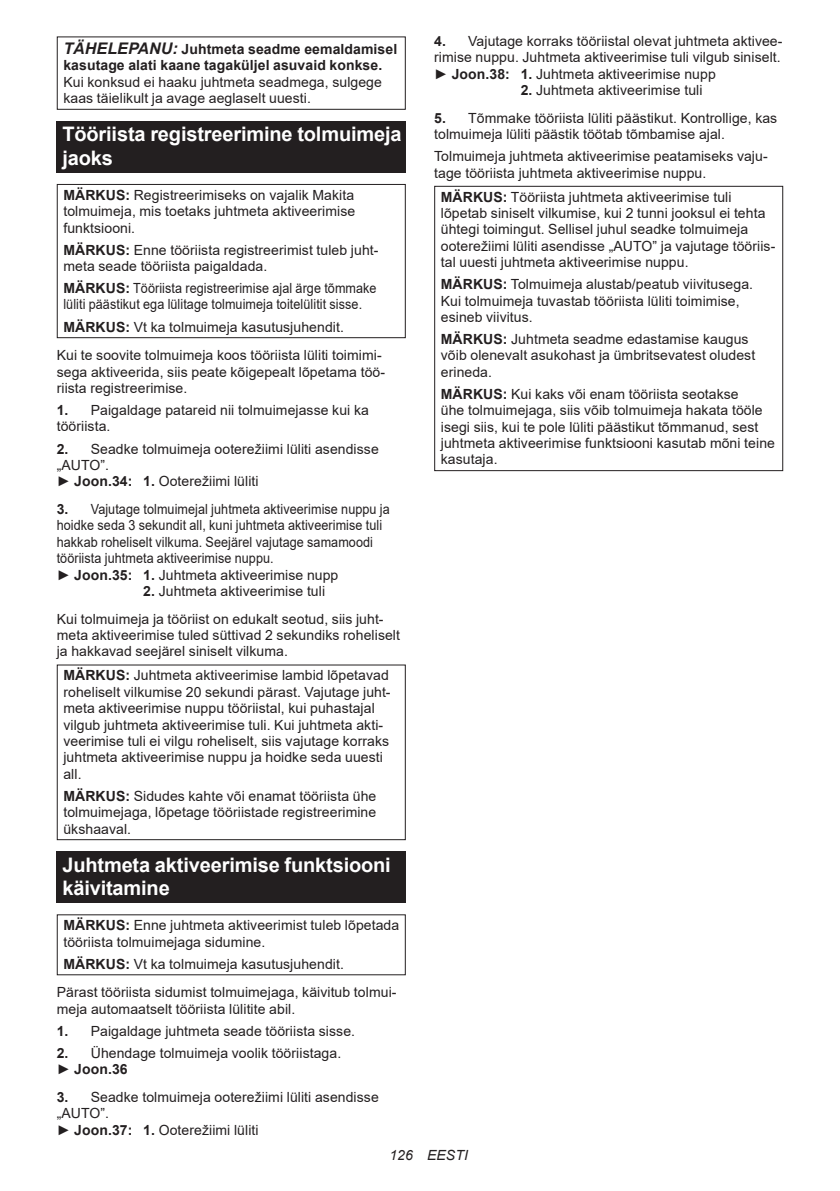
<style>
.page{position:relative;width:840px;height:1191px;background:#fff}
.page>*{position:absolute;margin:0;border:0;box-sizing:border-box;transform-origin:0 0}
.t1{font:700 20px/23.4px "Arial";letter-spacing:-.01em;color:#fff}
.t2{font:14px/16.4px "Arial";letter-spacing:.005em;color:#231f20}
.t3{font:14px/16.4px "Arial";letter-spacing:.005em;color:#231f20;scale:.9 1}
.t4{font:700 14px/16.4px "Arial";letter-spacing:.005em;color:#231f20}
.t5{font:italic 14px "Arial";letter-spacing:.005em;color:#231f20}
.s1{font-style:italic;font-size:16px}
.s2{font-weight:700}
</style>
<div class="page">
<div style="left:57px;top:36px;width:348px;height:74px;border:1px solid #231f20"></div>
<div style="left:57px;top:121px;width:348px;height:52px;background:#231f20"></div>
<div style="left:57px;top:184px;width:348px;height:154px;border:1px solid #231f20"></div>
<div style="left:57px;top:664px;width:348px;height:176px;border:1px solid #231f20"></div>
<div style="left:57px;top:851px;width:348px;height:52px;background:#231f20"></div>
<div style="left:434px;top:186px;width:348px;height:285px;border:1px solid #231f20"></div>
<p class="t4" style="left:63px;top:41px;width:335px"><span class="s1">TÄHELEPANU:</span> Juhtmeta seadme eemaldamisel kasutage alati kaane tagaküljel asuvaid konkse.</p>
<p class="t2" style="left:63px;top:74px;width:320px">Kui konksud ei haaku juhtmeta seadmega, sulgege kaas täielikult ja avage aeglaselt uuesti.</p>
<h1 class="t1" style="left:62px;top:123px;width:340px">Tööriista registreerimine tolmuimeja jaoks</h1>
<p class="t2" style="left:63px;top:187px;width:293px;text-align:justify"><span class="s2">MÄRKUS:</span> Registreerimiseks on vajalik Makita tolmuimeja, mis toetaks juhtmeta aktiveerimise funktsiooni.</p>
<p class="t2" style="left:63px;top:241px;width:316px"><span class="s2">MÄRKUS:</span> Enne tööriista registreerimist tuleb juht&shy;meta seade tööriista paigaldada.</p>
<p class="t3" style="left:63px;top:280px;width:349px"><span class="s2">MÄRKUS:</span> Tööriista registreerimise ajal ärge tõmmake lüliti päästikut ega lülitage tolmuimeja toitelülitit sisse.</p>
<p class="t2" style="left:57px;top:312px;width:326px;line-height:28.8px;text-indent:7px"><span class="s2">MÄRKUS:</span> Vt ka tolmuimeja kasutusjuhendit.<br>Kui te soovite tolmuimeja koos tööriista lüliti toimimi-</p>
<p class="t2" style="left:57px;top:363px;width:329px">sega aktiveerida, siis peate kõigepealt lõpetama töö&shy;riista registreerimise.</p>
<p class="t2" style="left:57px;top:402px;width:313px"><span class="s2">1.</span> Paigaldage patareid nii tolmuimejasse kui ka tööriista.</p>
<p class="t2" style="left:57px;top:440px;width:323px"><span class="s2">2.</span> Seadke tolmuimeja ooterežiimi lüliti asendisse „AUTO”.<br>► <span class="s2">Joon.34: 1.</span> Ooterežiimi lüliti</p>
<p class="t3" style="left:57px;top:501px;width:371px"><span class="s2">3.</span> Vajutage tolmuimejal juhtmeta aktiveerimise nuppu ja hoidke seda 3 sekundit all, kuni juhtmeta aktiveerimise tuli hakkab roheliselt vilkuma. Seejärel vajutage samamoodi tööriista juhtmeta aktiveerimise nuppu.<br>► <span class="s2">Joon.35: 1.</span> Juhtmeta aktiveerimise nupp</p>
<p class="t2" style="left:57px;top:577px;width:328px;line-height:27.8px;text-indent:86px"><span class="s2">2.</span> Juhtmeta aktiveerimise tuli<br>Kui tolmuimeja ja tööriist on edukalt seotud, siis juht-</p>
<p class="t2" style="left:57px;top:627px;width:344px">meta aktiveerimise tuled süttivad 2 sekundiks roheliselt ja hakkavad seejärel siniselt vilkuma.</p>
<p class="t2" style="left:63px;top:667px;width:328px"><span class="s2">MÄRKUS:</span> Juhtmeta aktiveerimise lambid lõpetavad roheliselt vilkumise 20 sekundi pärast. Vajutage juht&shy;meta aktiveerimise nuppu tööriistal, kui puhastajal vilgub juhtmeta aktiveerimise tuli. Kui juhtmeta akti&shy;veerimise tuli ei vilgu roheliselt, siis vajutage korraks juhtmeta aktiveerimise nuppu ja hoidke seda uuesti all.</p>
<p class="t2" style="left:63px;top:787px;width:314px;text-align:justify"><span class="s2">MÄRKUS:</span> Sidudes kahte või enamat tööriista ühe tolmuimejaga, lõpetage tööriistade registreerimine ükshaaval.</p>
<h1 class="t1" style="left:62px;top:853px;width:330px">Juhtmeta aktiveerimise funktsiooni käivitamine</h1>
<p class="t2" style="left:63px;top:917px;width:337px"><span class="s2">MÄRKUS:</span> Enne juhtmeta aktiveerimist tuleb lõpetada tööriista tolmuimejaga sidumine.</p>
<p class="t2" style="left:57px;top:949px;width:341px;line-height:28.8px;text-indent:7px"><span class="s2">MÄRKUS:</span> Vt ka tolmuimeja kasutusjuhendit.<br>Pärast tööriista sidumist tolmuimejaga, käivitub tolmui-</p>
<p class="t2" style="left:57px;top:1000px;width:240px">meja automaatselt tööriista lülitite abil.</p>
<p class="t2" style="left:57px;top:1022px;width:300px"><span class="s2">1.</span> Paigaldage juhtmeta seade tööriista sisse.</p>
<p class="t2" style="left:57px;top:1044px;width:286px"><span class="s2">2.</span> Ühendage tolmuimeja voolik tööriistaga. ► <span class="s2">Joon.36</span></p>
<p class="t2" style="left:57px;top:1088px;width:323px"><span class="s2">3.</span> Seadke tolmuimeja ooterežiimi lüliti asendisse „AUTO”.<br>► <span class="s2">Joon.37: 1.</span> Ooterežiimi lüliti</p>
<p class="t2" style="left:434px;top:33px;width:349px"><span class="s2">4.</span> Vajutage korraks tööriistal olevat juhtmeta aktivee&shy;rimise nuppu. Juhtmeta aktiveerimise tuli vilgub siniselt. ► <span class="s2">Joon.38: 1.</span> Juhtmeta aktiveerimise nupp</p>
<p class="t2" style="left:520px;top:82px;width:183px"><span class="s2">2.</span> Juhtmeta aktiveerimise tuli</p>
<p class="t2" style="left:434px;top:110px;width:344px"><span class="s2">5.</span> Tõmmake tööriista lüliti päästikut. Kontrollige, kas tolmuimeja lüliti päästik töötab tõmbamise ajal.</p>
<p class="t2" style="left:434px;top:148px;width:335px">Tolmuimeja juhtmeta aktiveerimise peatamiseks vaju&shy;tage tööriista juhtmeta aktiveerimise nuppu.</p>
<p class="t2" style="left:440px;top:188px;width:336px"><span class="s2">MÄRKUS:</span> Tööriista juhtmeta aktiveerimise tuli lõpetab siniselt vilkumise, kui 2 tunni jooksul ei tehta ühtegi toimingut. Sellisel juhul seadke tolmuimeja ooterežiimi lüliti asendisse „AUTO” ja vajutage tööriis&shy;tal uuesti juhtmeta aktiveerimise nuppu.</p>
<p class="t2" style="left:440px;top:276px;width:313px"><span class="s2">MÄRKUS:</span> Tolmuimeja alustab/peatub viivitusega.<br>Kui tolmuimeja tuvastab tööriista lüliti toimimise, esineb viivitus.</p>
<p class="t2" style="left:440px;top:331px;width:316px"><span class="s2">MÄRKUS:</span> Juhtmeta seadme edastamise kaugus võib olenevalt asukohast ja ümbritsevatest oludest erineda.</p>
<p class="t2" style="left:440px;top:386px;width:335px"><span class="s2">MÄRKUS:</span> Kui kaks või enam tööriista seotakse<br>ühe tolmuimejaga, siis võib tolmuimeja hakata tööle isegi siis, kui te pole lüliti päästikut tõmmanud, sest juhtmeta aktiveerimise funktsiooni kasutab mõni teine kasutaja.</p>
<p class="t5" style="left:389px;top:1146px;width:80px">126 EESTI</p>
</div>
